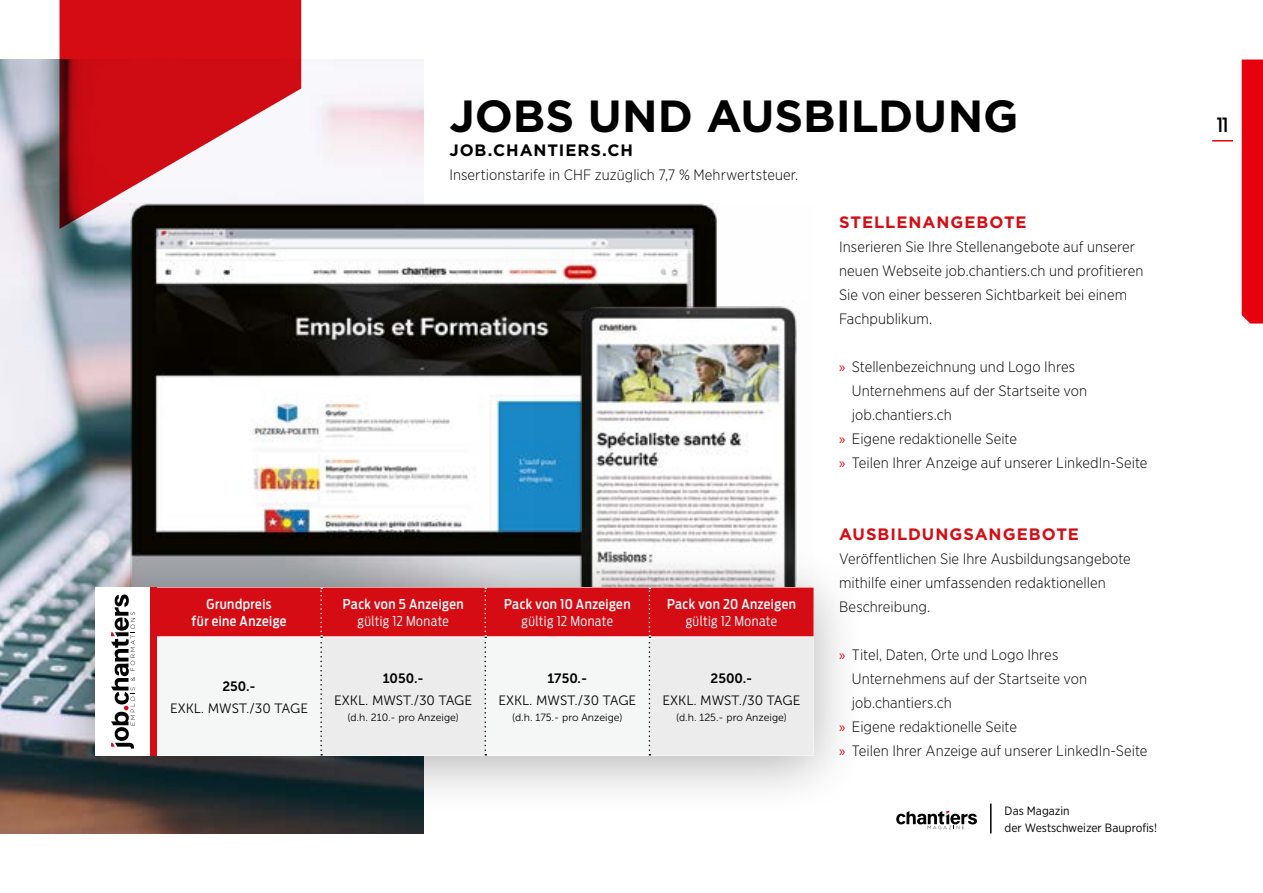
<style>
.page{position:relative;width:1263px;height:893px;background:#fff}
.page>*{position:absolute;margin:0;border:0;box-sizing:border-box;transform-origin:0 0}
.t1{font:700 45px "Gotham";color:#000}
.t2{font:500 19.5px "Antenna Cond";color:#000}
.t3{font:700 16.5px "Gotham";letter-spacing:.055em;color:#d50c14}
.t4{font:700 16.5px "Gotham";letter-spacing:.055em;color:#000}
.t5{font:300 15px/24px "Gotham Narrow";letter-spacing:.005em;color:#000}
.t6{font:500 13.5px/16.2px "Antenna Cond";letter-spacing:.035em;color:#fff;text-align:center}
.t7{font:13.5px "Museo Sans 300";color:#000}
.t8{font:300 13.5px "Antenna Cond";letter-spacing:.03em;color:#fff}
.t9{font:13.5px "Museo Sans 700";color:#000}
.t10{font:12px/16.5px "Gotham Narrow";color:#000}
.t11{font:10.5px "Museo Sans 300";color:#000}
.s1{font-family:"Myriad Pro";font-weight:400;color:#d50c14}
</style>
<div class="page">
<img style="left:0;top:60px;width:424px;height:773px">
<svg style="left:60px;top:0;width:241px;height:229px;fill:#d50c14"></svg>
<img style="left:95px;top:204px;width:622px;height:341px">
<img style="left:534px;top:301px;width:263px;height:244px">
<div style="left:44px;top:545px;width:822px;height:271px;background:#000;opacity:.3"></div>
<div style="left:95px;top:588px;width:718px;height:168px;background:#fff"></div>
<svg style="left:157px;top:588px;width:656px;height:167px"></svg>
<div style="left:151px;top:588px;width:6px;height:168px;background:#d50c14"></div>
<svg style="left:111px;top:595px;width:24px;height:154px"></svg>
<svg style="left:896px;top:811px;width:81px;height:18px"></svg>
<svg style="left:990px;top:804px;width:1px;height:29px"></svg>
<div style="left:1242px;top:60px;width:21px;height:264px;background:#e7000e"></div>
<hr style="left:1212px;top:140px;width:21px;height:2px;background:#e7000e">
<h1 class="t1" style="left:449px;top:86px;width:571px">JOBS UND AUSBILDUNG</h1>
<p class="t4" style="left:449px;top:139px;width:185px">JOB.CHANTIERS.CH</p>
<p class="t5" style="left:449px;top:162px;width:350px">Insertionstarife in CHF zuzüglich 7,7 % Mehrwertsteuer.</p>
<p class="t6" style="left:192px;top:596px;width:96px">Grundpreis<br>für eine Anzeige</p>
<p class="t6" style="left:343px;top:596px;width:122px">Pack von 5 Anzeigen</p>
<p class="t8" style="left:357px;top:613px;width:93px">gültig 12 Monate</p>
<p class="t9" style="left:222px;top:679px;width:35px">250.-</p>
<p class="t7" style="left:170px;top:701px;width:139px">EXKL. MWST./30 TAGE</p>
<p class="t9" style="left:383px;top:671px;width:43px">1050.-</p>
<p class="t7" style="left:334px;top:693px;width:139px">EXKL. MWST./30 TAGE</p>
<p class="t11" style="left:347px;top:712px;width:113px">(d.h. 210.- pro Anzeige)</p>
<p class="t6" style="left:504px;top:596px;width:128px">Pack von 10 Anzeigen</p>
<p class="t8" style="left:522px;top:613px;width:93px">gültig 12 Monate</p>
<p class="t9" style="left:547px;top:671px;width:41px">1750.-</p>
<p class="t7" style="left:498px;top:693px;width:139px">EXKL. MWST./30 TAGE</p>
<p class="t11" style="left:512px;top:712px;width:112px">(d.h. 175.- pro Anzeige)</p>
<p class="t6" style="left:667px;top:596px;width:130px">Pack von 20 Anzeigen</p>
<p class="t8" style="left:686px;top:613px;width:93px">gültig 12 Monate</p>
<p class="t9" style="left:710px;top:671px;width:43px">2500.-</p>
<p class="t7" style="left:662px;top:693px;width:139px">EXKL. MWST./30 TAGE</p>
<p class="t11" style="left:676px;top:712px;width:112px">(d.h. 125.- pro Anzeige)</p>
<p class="t3" style="left:839px;top:211px;width:189px">STELLENANGEBOTE</p>
<p class="t5" style="left:839px;top:234px;width:306px">Inserieren Sie Ihre Stellenangebote auf unserer neuen Webseite job.chantiers.ch und profitieren Sie von einer besseren Sichtbarkeit bei einem Fachpublikum.</p>
<p class="t5" style="left:839px;top:354px;width:238px"><span class="s1">»</span> Stellenbezeichnung und Logo Ihres</p>
<p class="t5" style="left:852px;top:378px;width:237px">Unternehmens auf der Startseite von</p>
<p class="t5" style="left:852px;top:402px;width:101px">job.chantiers.ch</p>
<p class="t5" style="left:839px;top:426px;width:179px"><span class="s1">»</span> Eigene redaktionelle Seite</p>
<p class="t5" style="left:839px;top:450px;width:310px"><span class="s1">»</span> Teilen Ihrer Anzeige auf unserer LinkedIn-Seite</p>
<p class="t3" style="left:839px;top:523px;width:241px">AUSBILDUNGSANGEBOTE</p>
<p class="t5" style="left:839px;top:546px;width:293px">Veröffentlichen Sie Ihre Ausbildungsangebote mithilfe einer umfassenden redaktionellen<br>Beschreibung.</p>
<p class="t5" style="left:839px;top:642px;width:221px"><span class="s1">»</span> Titel, Daten, Orte und Logo Ihres</p>
<p class="t5" style="left:852px;top:666px;width:237px">Unternehmens auf der Startseite von</p>
<p class="t5" style="left:852px;top:690px;width:101px">job.chantiers.ch</p>
<p class="t5" style="left:839px;top:714px;width:179px"><span class="s1">»</span> Eigene redaktionelle Seite</p>
<p class="t5" style="left:839px;top:738px;width:310px"><span class="s1">»</span> Teilen Ihrer Anzeige auf unserer LinkedIn-Seite</p>
<p class="t10" style="left:1005px;top:802px;width:154px">Das Magazin<br>der Westschweizer Bauprofis!</p>
<h2 class="t2" style="left:1217px;top:113px;width:13px">11</h2>
</div>
